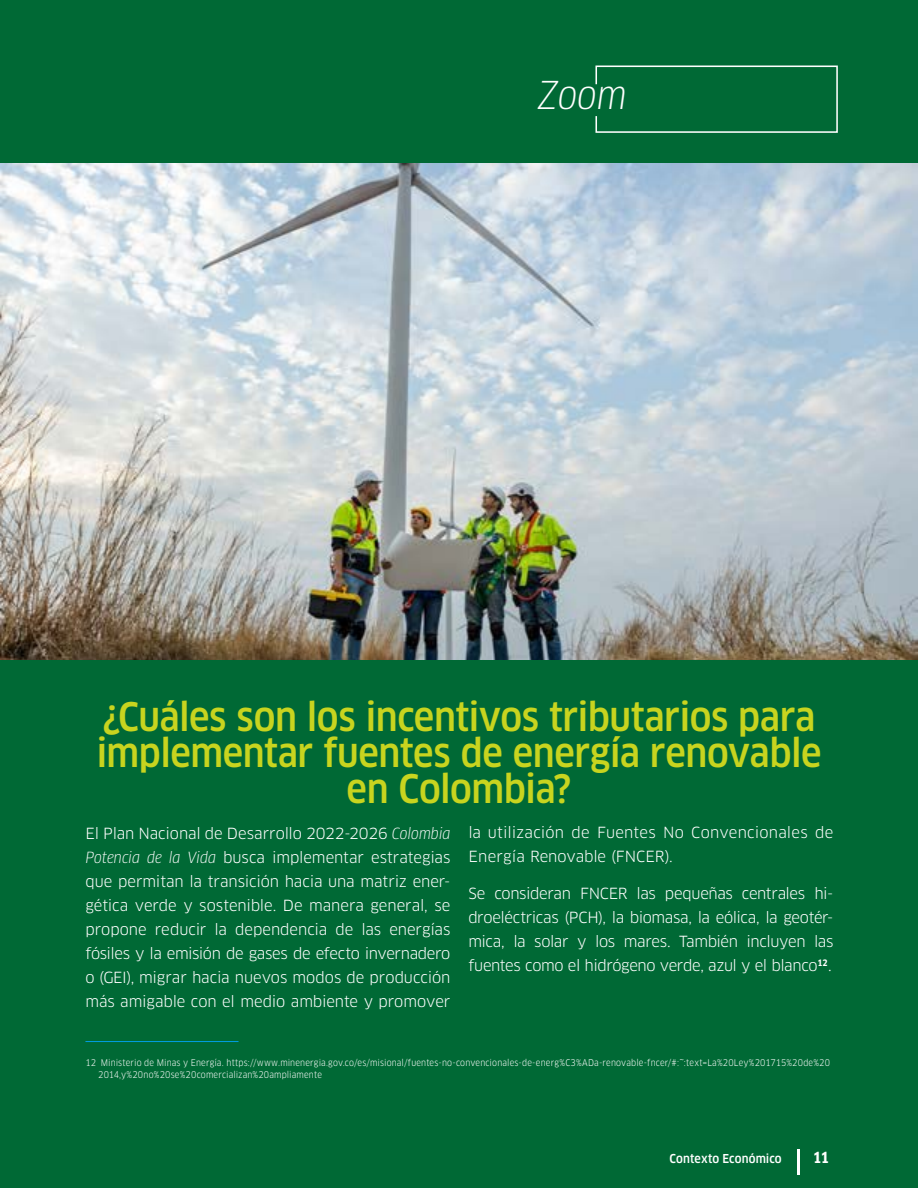
<style>
.page{position:relative;width:918px;height:1188px;background:#006935}
.page>*{position:absolute;margin:0;border:0;box-sizing:border-box;transform-origin:0 0}
.t1{font:500 38.4px/36px "Clan Pro Narr";letter-spacing:-.01em;color:#c8d41f;text-align:center}
.t2{font:italic 37.5px "Clan Pro Narr";color:#fff}
.t3{font:15px/24px "Clan Pro";letter-spacing:-.01em;color:#fff;text-align:justify}
.t4{font:700 15px "Clan Pro Narr";color:#fff}
.t5{font:500 12px "Clan Pro Narr";letter-spacing:.01em;color:#fff}
.t6{font:9px/12px "Clan Pro Narr";letter-spacing:.015em;color:#fff}
.s1{font-family:"Clan Pro Narr";font-style:italic}
</style>
<div class="page">
<hr style="left:797px;top:1149px;width:2px;height:25px;background:#fff">
<svg style="left:595px;top:65px;width:243px;height:68px"></svg>
<img style="left:0;top:163px;width:918px;height:496px">
<hr style="left:85px;top:1041px;width:154px;height:1px;background:#009fe3">
<h2 class="t2" style="left:538px;top:73px;width:90px">Zoom</h2>
<h1 class="t1" style="left:96px;top:700px;width:727px">¿Cuáles son los incentivos tributarios para implementar fuentes de energía renovable en Colombia?</h1>
<p class="t3" style="left:85px;top:822px;width:366px">El Plan Nacional de Desarrollo 2022-2026 <span class="s1">Colombia Potencia de la Vida</span> busca implementar estrategias que permitan la transición hacia una matriz ener&shy;gética verde y sostenible. De manera general, se propone reducir la dependencia de las energías fósiles y la emisión de gases de efecto invernadero o (GEI), migrar hacia nuevos modos de producción más amigable con el medio ambiente y promover</p>
<p class="t3" style="left:468px;top:820px;width:366px">la utilización de Fuentes No Convencionales de<br>Energía Renovable (FNCER).</p>
<p class="t3" style="left:468px;top:882px;width:366px">Se consideran FNCER las pequeñas centrales hi&shy;droeléctricas (PCH), la biomasa, la eólica, la geotér&shy;mica, la solar y los mares. También incluyen las fuentes como el hidrógeno verde, azul y el blanco<sup>12</sup>.</p>
<p class="t6" style="left:98px;top:1056px;width:733px;text-indent:-13px">12 Ministerio de Minas y Energía. https://www.minenergia.gov.co/es/misional/fuentes-no-convencionales-de-energ%C3%ADa-renovable-fncer/#:~:text=La%20Ley%201715%20de%20<br>2014,y%20no%20se%20comercializan%20ampliamente</p>
<p class="t5" style="left:670px;top:1152px;width:114px">Contexto Económico</p>
<p class="t4" style="left:813px;top:1149px;width:18px">11</p>
</div>
